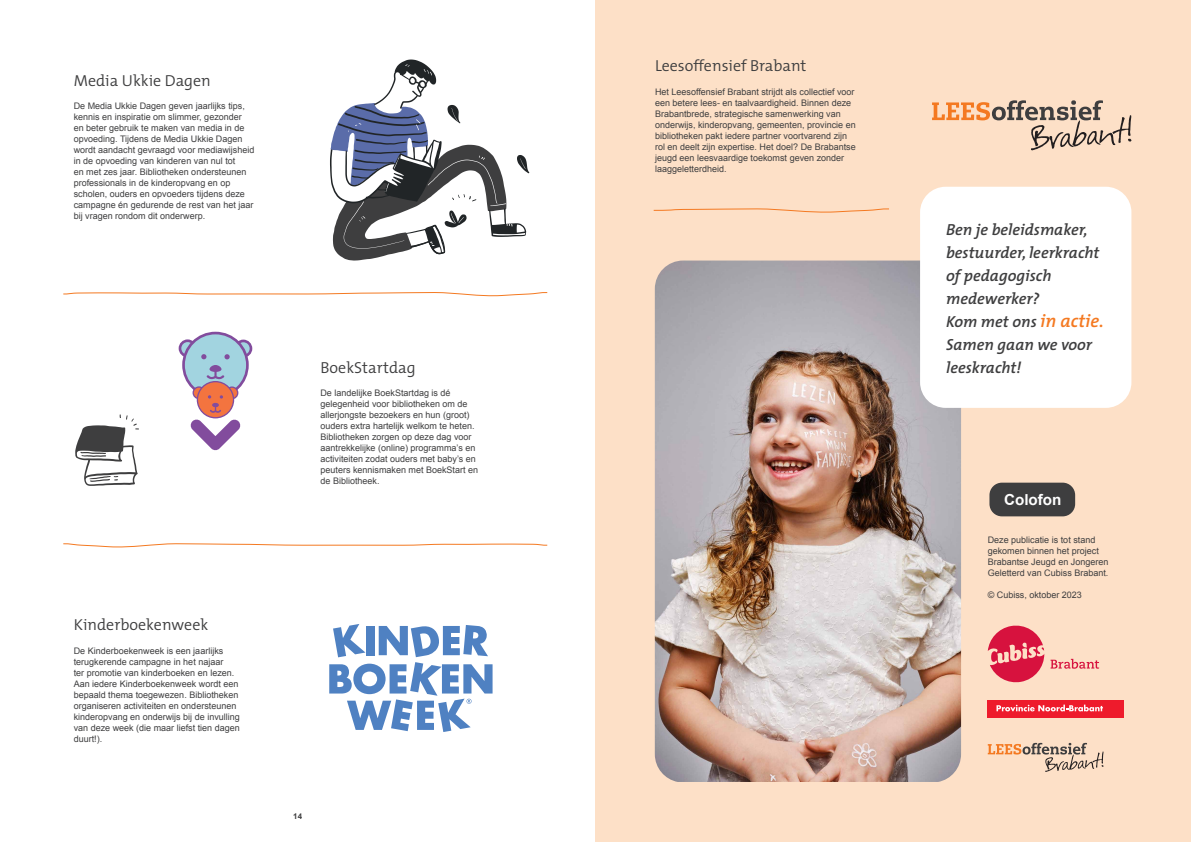
<style>
.page{position:relative;width:1191px;height:842px;background:#fff}
.page>*{position:absolute;margin:0;border:0;box-sizing:border-box;transform-origin:0 0}
.t1{font:italic 600 16.1px/23px "The Mix";color:#3e3e3f}
.t2{font:300 16px "The Mix";color:#3e3e3f}
.t3{font:700 15.2px "Arial";color:#fff}
.t4{font:9px/11px "Arial";color:#3e3e3f}
.t5{font:700 8px "Arial";color:#3e3e3f}
.s1{font-size:18.4px;color:#f47921}
</style>
<div class="page">
<div style="left:595px;top:0;width:596px;height:842px;background:#fde0c7"></div>
<img style="left:655px;top:261px;width:306px;height:521px">
<svg style="left:75px;top:414px;width:64px;height:72px"></svg>
<svg style="left:330px;top:60px;width:199px;height:201px"></svg>
<svg style="left:63px;top:292px;width:485px;height:5px"></svg>
<svg style="left:63px;top:543px;width:485px;height:5px"></svg>
<svg style="left:329px;top:624px;width:163px;height:108px"></svg>
<svg style="left:179px;top:332px;width:73px;height:119px"></svg>
<div style="left:920px;top:187px;width:211px;height:221px;background:#fff;border-radius:26px"></div>
<svg style="left:932px;top:100px;width:199px;height:50px"></svg>
<svg style="left:653px;top:208px;width:236px;height:5px"></svg>
<div style="left:989px;top:483px;width:86px;height:33px;background:#3e3e3f;border-radius:12px"></div>
<svg style="left:987px;top:743px;width:116px;height:29px"></svg>
<div style="left:987px;top:700px;width:137px;height:17px;background:#ee1b2c"></div>
<svg style="left:996px;top:705px;width:107px;height:6px"></svg>
<svg style="left:987px;top:625px;width:112px;height:58px"></svg>
<h2 class="t2" style="left:74px;top:67px;width:139px">Media Ukkie Dagen</h2>
<p class="t4" style="left:74px;top:101px;width:182px">De Media Ukkie Dagen geven jaarlijks tips, kennis en inspiratie om slimmer, gezonder<br>en beter gebruik te maken van media in de opvoeding. Tijdens de Media Ukkie Dagen wordt aandacht gevraagd voor mediawijsheid in de opvoeding van kinderen van nul tot<br>en met zes jaar. Bibliotheken ondersteunen professionals in de kinderopvang en op scholen, ouders en opvoeders tijdens deze campagne én gedurende de rest van het jaar bij vragen rondom dit onderwerp.</p>
<h2 class="t2" style="left:74px;top:611px;width:136px">Kinderboekenweek</h2>
<p class="t4" style="left:74px;top:645px;width:168px">De Kinderboekenweek is een jaarlijks terugkerende campagne in het najaar<br>ter promotie van kinderboeken en lezen.<br>Aan iedere Kinderboekenweek wordt een bepaald thema toegewezen. Bibliotheken organiseren activiteiten en ondersteunen kinderopvang en onderwijs bij de invulling van deze week (die maar liefst tien dagen duurt!).</p>
<h2 class="t2" style="left:320px;top:354px;width:97px">BoekStartdag</h2>
<p class="t4" style="left:320px;top:388px;width:159px">De landelijke BoekStartdag is dé gelegenheid voor bibliotheken om de allerjongste bezoekers en hun (groot) ouders extra hartelijk welkom te heten.<br>Bibliotheken zorgen op deze dag voor aantrekkelijke (online) programma’s en activiteiten zodat ouders met baby’s en peuters kennismaken met BoekStart en de Bibliotheek.</p>
<p class="t5" style="left:293px;top:811px;width:10px">14</p>
<h2 class="t2" style="left:655px;top:53px;width:153px">Leesoffensief Brabant</h2>
<p class="t4" style="left:655px;top:86px;width:202px">Het Leesoffensief Brabant strijdt als collectief voor een betere lees- en taalvaardigheid. Binnen deze Brabantbrede, strategische samenwerking van onderwijs, kinderopvang, gemeenten, provincie en bibliotheken pakt iedere partner voortvarend zijn rol en deelt zijn expertise. Het doel? De Brabantse jeugd een leesvaardige toekomst geven zonder laaggeletterdheid.</p>
<h1 class="t1" style="left:946px;top:218px;width:159px">Ben je beleidsmaker, bestuurder, leerkracht of pedagogisch medewerker?<br>Kom met ons <span class="s1">in actie.<br></span>Samen gaan we voor leeskracht!</h1>
<h3 class="t3" style="left:1004px;top:489px;width:59px">Colofon</h3>
<p class="t4" style="left:987px;top:535px;width:122px">Deze publicatie is tot stand gekomen binnen het project<br>Brabantse Jeugd en Jongeren<br>Geletterd van Cubiss Brabant.</p>
<p class="t4" style="left:987px;top:590px;width:96px">© Cubiss, oktober 2023</p>
</div>
